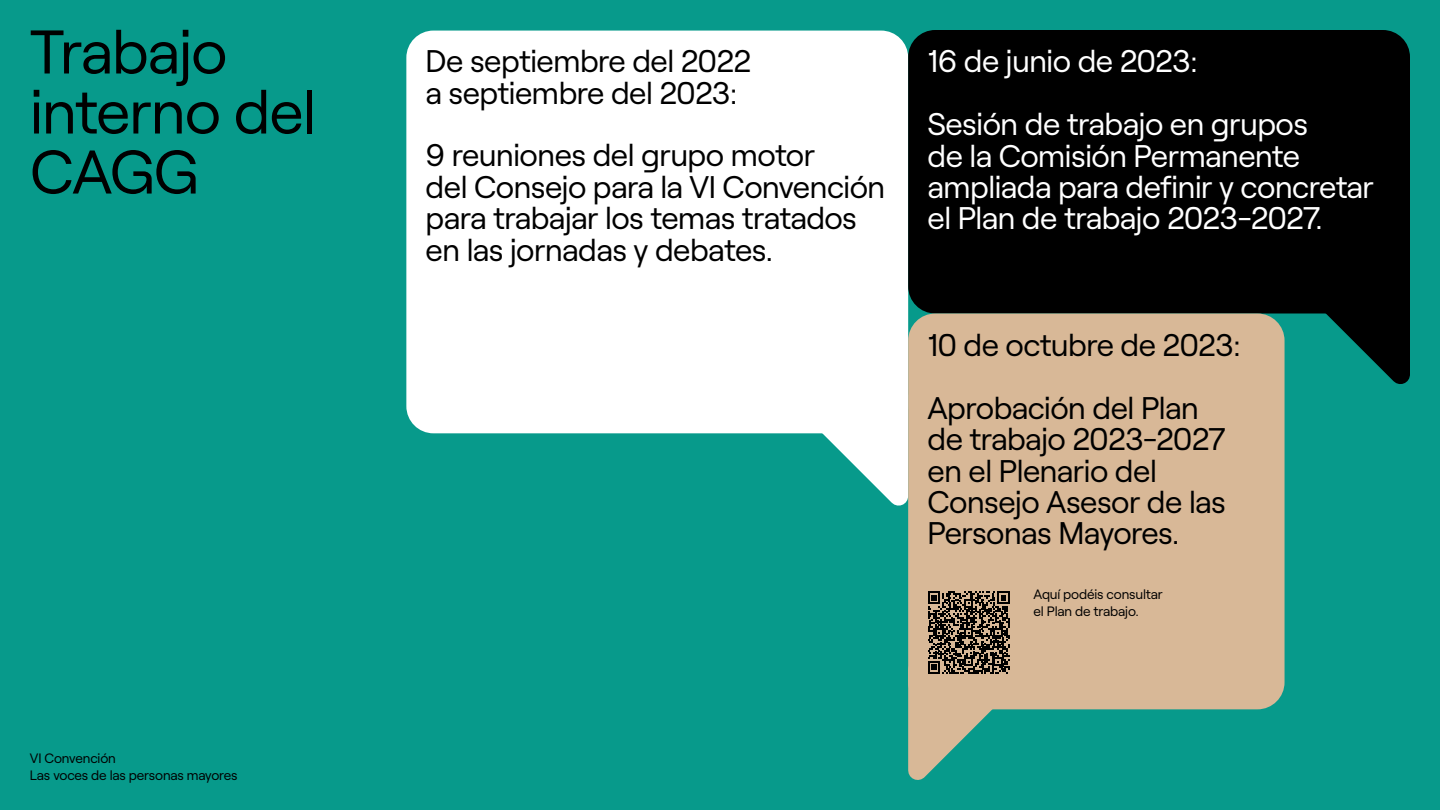
<style>
.page{position:relative;width:1440px;height:810px;background:#079a8b}
.page>*{position:absolute;margin:0;border:0;box-sizing:border-box;transform-origin:0 0}
.t1{font:61.5px/60px "Roobert";letter-spacing:-.015em;color:#000}
.t2{font:31.28px/31.5px "Roobert";letter-spacing:-.015em;color:#000}
.t3{font:31.28px/31.5px "Roobert";letter-spacing:-.015em;color:#fff}
.t4{font:13.58px/16.4px "Roobert";letter-spacing:-.01em;color:#000}
</style>
<div class="page">
<div style="left:406px;top:31px;width:502px;height:402px;background:#fff;border-radius:27px"></div>
<svg style="left:771px;top:411px;width:137px;height:95px"></svg>
<div style="left:908px;top:30px;width:502px;height:283px;background:#000;border-radius:27px"></div>
<svg style="left:1272px;top:291px;width:138px;height:93px"></svg>
<div style="left:908px;top:313px;width:377px;height:396px;background:#d8b897;border-radius:27px"></div>
<svg style="left:908px;top:591px;width:138px;height:189px"></svg>
<h1 class="t1" style="left:30px;top:17px;width:288px">Trabajo interno del<br>CAGG</h1>
<p class="t4" style="left:30px;top:749px;width:209px">VI Convención<br>Las voces de las personas mayores</p>
<p class="t2" style="left:426px;top:43px;width:327px">De septiembre del 2022 a septiembre del 2023:</p>
<p class="t2" style="left:426px;top:137px;width:461px">9 reuniones del grupo motor<br>del Consejo para la VI Convención para trabajar los temas tratados en las jornadas y debates.</p>
<p class="t3" style="left:927px;top:27px;width:382px;line-height:63px">16 de junio de 2023:<br>Sesión de trabajo en grupos</p>
<p class="t3" style="left:927px;top:137px;width:448px">de la Comisión Permanente ampliada para definir y concretar el Plan de trabajo 2023-2027.</p>
<p class="t2" style="left:927px;top:311px;width:315px;line-height:63px">10 de octubre de 2023:<br>Aprobación del Plan</p>
<p class="t2" style="left:927px;top:421px;width:300px">de trabajo 2023-2027 en el Plenario del<br>Consejo Asesor de las<br>Personas Mayores.</p>
<p class="t4" style="left:1034px;top:585px;width:131px">Aquí podéis consultar el Plan de trabajo.</p>
</div>
